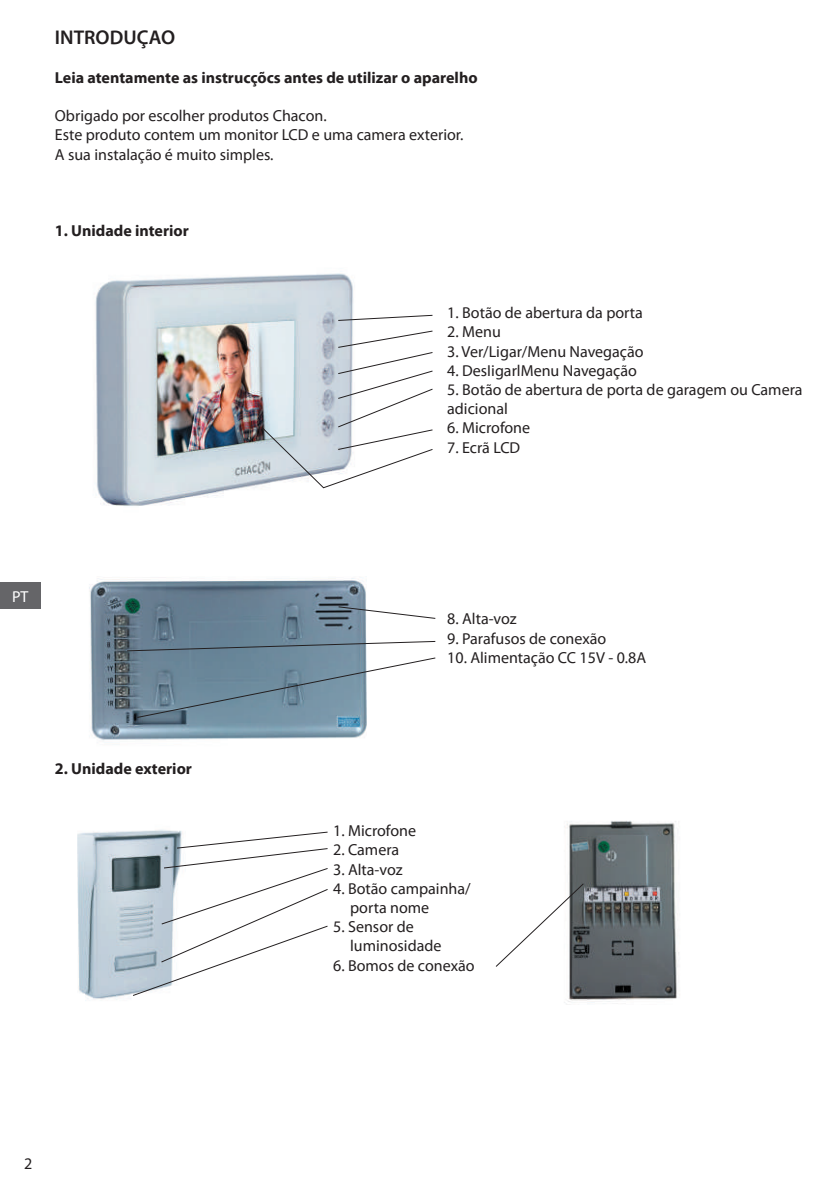
<style>
.page{position:relative;width:840px;height:1191px;background:#fff}
.page>*{position:absolute;margin:0;border:0;box-sizing:border-box;transform-origin:0 0}
.t1{font:600 20px "Myriad Pro";color:#231f20}
.t2{font:16px/19.2px "Myriad Pro";color:#231f20}
.t3{font:700 16px "Myriad Pro";color:#231f20}
.t4{font:16px "Myriad Pro";color:#fff}
</style>
<div class="page">
<img style="left:89px;top:577px;width:278px;height:164px">
<div style="left:0;top:582px;width:41px;height:26px;background:#656568"></div>
<img style="left:95px;top:273px;width:259px;height:233px">
<img style="left:77px;top:829px;width:104px;height:172px">
<svg style="left:337px;top:314px;width:96px;height:7px"></svg>
<svg style="left:260px;top:330px;width:173px;height:159px"></svg>
<svg style="left:337px;top:606px;width:99px;height:13px"></svg>
<svg style="left:126px;top:640px;width:310px;height:78px"></svg>
<img style="left:564px;top:821px;width:115px;height:183px">
<svg style="left:132px;top:831px;width:196px;height:165px"></svg>
<svg style="left:495px;top:882px;width:89px;height:86px"></svg>
<p class="t1" style="left:55px;top:25px;width:122px">INTRODUÇAO</p>
<p class="t3" style="left:55px;top:67px;width:424px">Leia atentamente as instrucçõcs antes de utilizar o aparelho</p>
<p class="t2" style="left:55px;top:106px;width:410px">Obrigado por escolher produtos Chacon.<br>Este produto contem um monitor LCD e uma camera exterior.<br>A sua instalação é muito simples.</p>
<p class="t3" style="left:55px;top:221px;width:135px">1. Unidade interior</p>
<p class="t2" style="left:447px;top:303px;width:197px">1. Botão de abertura da porta</p>
<p class="t2" style="left:447px;top:322px;width:55px">2. Menu</p>
<p class="t2" style="left:447px;top:341px;width:198px">3. Ver/Ligar/Menu Navegação</p>
<p class="t2" style="left:447px;top:360px;width:191px">4. DesIigarlMenu Navegação</p>
<p class="t2" style="left:447px;top:380px;width:356px">5. Botão de abertura de porta de garagem ou Camera adicional</p>
<p class="t2" style="left:447px;top:418px;width:84px">6. Microfone</p>
<p class="t2" style="left:447px;top:437px;width:75px">7. Ecrã LCD</p>
<p class="t4" style="left:12px;top:586px;width:18px">PT</p>
<p class="t3" style="left:55px;top:758px;width:138px">2. Unidade exterior</p>
<p class="t2" style="left:447px;top:609px;width:71px">8. Alta-voz</p>
<p class="t2" style="left:447px;top:628px;width:160px">9. Parafusos de conexão</p>
<p class="t2" style="left:447px;top:647px;width:200px">10. Alimentação CC 15V - 0.8A</p>
<p class="t2" style="left:333px;top:821px;width:84px">1. Microfone</p>
<p class="t2" style="left:333px;top:840px;width:68px">2. Camera</p>
<p class="t2" style="left:333px;top:859px;width:71px">3. Alta-voz</p>
<p class="t2" style="left:350px;top:878px;width:122px;text-indent:-17px">4. Botão campainha/ porta nome</p>
<p class="t2" style="left:350px;top:917px;width:93px;text-indent:-17px">5. Sensor de luminosidade</p>
<p class="t2" style="left:333px;top:955px;width:143px">6. Bomos de conexão</p>
<p class="t2" style="left:24px;top:1153px;width:10px">2</p>
</div>
